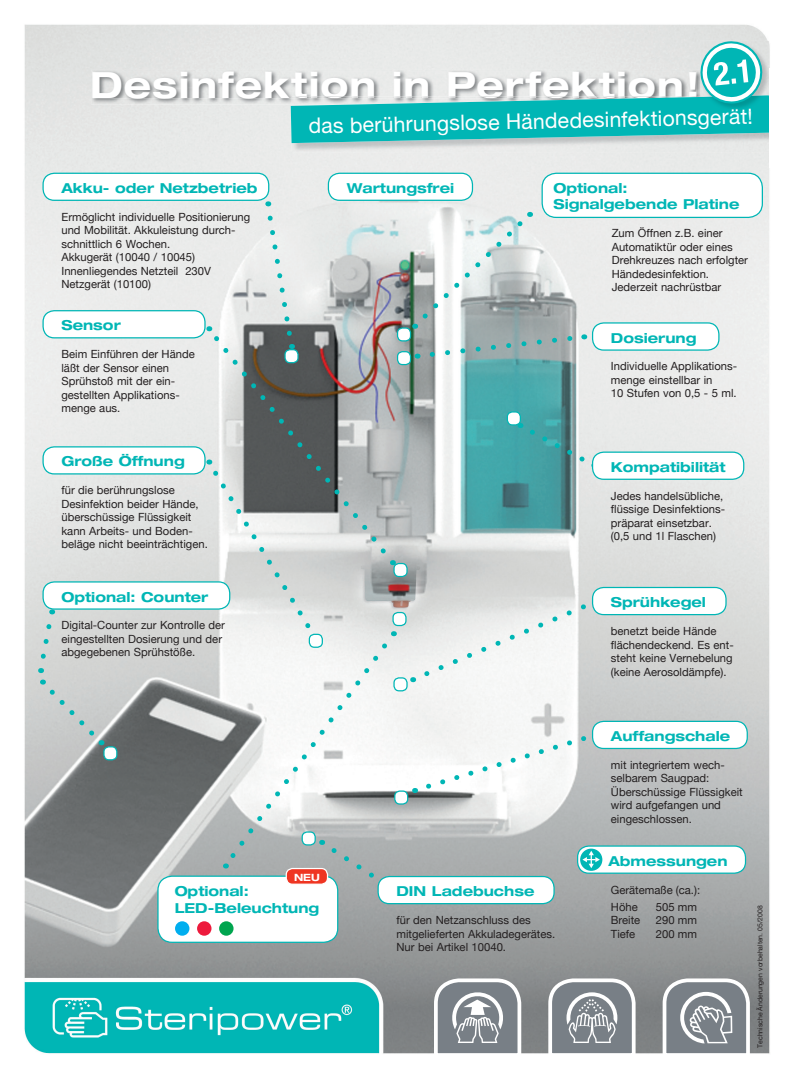
<style>
.page{position:relative;width:794px;height:1078px;background:#fff}
.page>*{position:absolute;margin:0;border:0;box-sizing:border-box;transform-origin:0 0}
.t1{font:700 expanded 36.12px "Helvetica Neue";letter-spacing:.03em;color:#fff}
.t2{font:21.25px "Helvetica Neue";color:#fff}
.t3{font:700 expanded 13.75px/16.5px "Helvetica Neue";color:#00b6b5}
.t4{font:11.25px/13.5px "Helvetica Neue";color:#231f20}
.t5{font:700 expanded 10px "Helvetica Neue";color:#fff}
.t6{font:6.88px "Helvetica Neue";color:#231f20}
</style>
<div class="page">
<img style="left:24px;top:24px;width:746px;height:1030px">
<svg style="left:415px;top:212px;width:170px;height:148px"></svg>
<svg style="left:223px;top:638px;width:168px;height:228px"></svg>
<div style="left:322px;top:839px;width:62px;height:46px;background:#aaadae"></div>
<svg style="left:206px;top:558px;width:110px;height:82px"></svg>
<svg style="left:420px;top:597px;width:177px;height:83px"></svg>
<svg style="left:422px;top:730px;width:175px;height:62px"></svg>
<svg style="left:206px;top:327px;width:184px;height:231px;background:#9d9f9f"></svg>
<svg style="left:264px;top:212px;width:32px;height:137px;background:#c5cfce"></svg>
<svg style="left:520px;top:423px;width:75px;height:46px;background:#6dadae"></svg>
<div style="left:42px;top:679px;width:61px;height:66px;background:#cbcdcd"></div>
<svg style="left:36px;top:620px;width:19px;height:53px"></svg>
<div style="left:104px;top:746px;width:13px;height:13px;background:#fff;border-radius:5px"></div>
<div style="left:103px;top:746px;width:14px;height:14px;border:1px solid #00b6b5;border-radius:5px"></div>
<div style="left:393px;top:612px;width:13px;height:13px;background:#fff;border-radius:5px"></div>
<div style="left:392px;top:611px;width:14px;height:15px;border:1px solid #00b6b5;border-radius:5px"></div>
<div style="left:302px;top:831px;width:13px;height:13px;background:#fff;border-radius:5px"></div>
<div style="left:301px;top:831px;width:15px;height:14px;border:1px solid #00b6b5;border-radius:5px"></div>
<div style="left:507px;top:412px;width:13px;height:13px;background:#fff;border-radius:5px"></div>
<div style="left:507px;top:411px;width:14px;height:14px;border:1px solid #00b6b5;border-radius:5px"></div>
<div style="left:285px;top:349px;width:13px;height:13px;background:#fff;border-radius:5px"></div>
<div style="left:284px;top:349px;width:15px;height:14px;border:1px solid #00b6b5;border-radius:5px"></div>
<div style="left:309px;top:634px;width:13px;height:13px;background:#fff;border-radius:5px"></div>
<div style="left:309px;top:633px;width:14px;height:14px;border:1px solid #00b6b5;border-radius:5px"></div>
<div style="left:394px;top:563px;width:13px;height:13px;background:#fff;border-radius:5px"></div>
<div style="left:393px;top:562px;width:14px;height:15px;border:1px solid #00b6b5;border-radius:5px"></div>
<div style="left:394px;top:677px;width:13px;height:13px;background:#fff;border-radius:5px"></div>
<div style="left:393px;top:677px;width:14px;height:14px;border:1px solid #00b6b5;border-radius:5px"></div>
<div style="left:395px;top:791px;width:13px;height:12px;background:#fff;border-radius:5px"></div>
<div style="left:394px;top:790px;width:14px;height:14px;border:1px solid #00b6b5;border-radius:5px"></div>
<div style="left:397px;top:328px;width:13px;height:13px;background:#fff;border-radius:5px"></div>
<div style="left:397px;top:327px;width:14px;height:14px;border:1px solid #00b6b5;border-radius:5px"></div>
<div style="left:397px;top:351px;width:13px;height:13px;background:#fff;border-radius:5px"></div>
<div style="left:397px;top:351px;width:14px;height:14px;border:1px solid #00b6b5;border-radius:5px"></div>
<div style="left:43px;top:447px;width:162px;height:27px;background:#fff;border-radius:11px"></div>
<div style="left:42px;top:446px;width:164px;height:28px;border:1px solid #00b6b5;border-radius:11px"></div>
<div style="left:592px;top:323px;width:127px;height:27px;background:#fff;border-radius:11px"></div>
<div style="left:592px;top:322px;width:127px;height:28px;border:1px solid #00b6b5;border-radius:11px"></div>
<div style="left:43px;top:581px;width:187px;height:28px;background:#fff;border-radius:11px"></div>
<div style="left:42px;top:581px;width:188px;height:28px;border:1px solid #00b6b5;border-radius:11px"></div>
<div style="left:592px;top:721px;width:155px;height:27px;background:#fff;border-radius:11px"></div>
<div style="left:592px;top:720px;width:156px;height:29px;border:1px solid #00b6b5;border-radius:11px"></div>
<div style="left:577px;top:845px;width:168px;height:28px;background:#fff;border-radius:11px"></div>
<div style="left:577px;top:845px;width:169px;height:28px;border:1px solid #00b6b5;border-radius:11px"></div>
<div style="left:43px;top:173px;width:226px;height:27px;background:#fff;border-radius:11px"></div>
<div style="left:42px;top:173px;width:227px;height:28px;border:1px solid #00b6b5;border-radius:11px"></div>
<div style="left:43px;top:310px;width:162px;height:28px;background:#fff;border-radius:11px"></div>
<div style="left:42px;top:310px;width:164px;height:28px;border:1px solid #00b6b5;border-radius:11px"></div>
<div style="left:592px;top:452px;width:151px;height:27px;background:#fff;border-radius:11px"></div>
<div style="left:592px;top:451px;width:152px;height:29px;border:1px solid #00b6b5;border-radius:11px"></div>
<div style="left:592px;top:587px;width:134px;height:27px;background:#fff;border-radius:11px"></div>
<div style="left:592px;top:586px;width:134px;height:29px;border:1px solid #00b6b5;border-radius:11px"></div>
<div style="left:378px;top:876px;width:176px;height:27px;background:#fff;border-radius:11px"></div>
<div style="left:377px;top:875px;width:177px;height:29px;border:1px solid #00b6b5;border-radius:11px"></div>
<div style="left:328px;top:173px;width:144px;height:27px;background:#fff;border-radius:11px"></div>
<div style="left:328px;top:173px;width:145px;height:28px;border:1px solid #00b6b5;border-radius:11px"></div>
<svg style="left:580px;top:848px;width:22px;height:22px"></svg>
<svg style="left:582px;top:850px;width:18px;height:18px"></svg>
<div style="left:542px;top:173px;width:220px;height:44px;background:#fff;border-radius:14px"></div>
<div style="left:541px;top:173px;width:222px;height:45px;border:1px solid #00b6b5;border-radius:14px"></div>
<div style="left:158px;top:876px;width:180px;height:66px;background:#fff;border-radius:14px"></div>
<div style="left:157px;top:875px;width:181px;height:67px;border:1px solid #00b6b5;border-radius:14px"></div>
<div style="left:286px;top:868px;width:41px;height:16px;background:#ef3522;border-radius:6px"></div>
<div style="left:286px;top:867px;width:42px;height:17px;border:1px solid #fff;border-radius:6px"></div>
<img style="left:91px;top:70px;width:200px;height:35px">
<img style="left:92px;top:71px;width:199px;height:27px">
<img style="left:292px;top:143px;width:477px;height:9px">
<svg style="left:291px;top:40px;width:478px;height:103px;background:#81caca"></svg>
<svg style="left:432px;top:976px;width:91px;height:78px"></svg>
<svg style="left:546px;top:976px;width:91px;height:78px"></svg>
<svg style="left:661px;top:976px;width:90px;height:78px"></svg>
<div style="left:769px;top:68px;width:18px;height:100px;background:#fff"></div>
<div style="left:175px;top:921px;width:14px;height:14px;background:#00aeef;border-radius:50%"></div>
<div style="left:197px;top:921px;width:14px;height:14px;background:#ed1a3c;border-radius:50%"></div>
<div style="left:219px;top:921px;width:14px;height:14px;background:#00a54f;border-radius:50%"></div>
<h1 class="t1" style="left:90px;top:62px;width:611px">Desinfektion in Perfektion!</h1>
<h2 class="t2" style="left:308px;top:109px;width:446px;rotate:-1deg">das berührungslose Händedesinfektionsgerät!</h2>
<p class="t3" style="left:61px;top:179px;width:197px">Akku- oder Netzbetrieb</p>
<p class="t4" style="left:61px;top:210px;width:190px">Ermöglicht individuelle Positionierung und Mobilität. Akkuleistung durch&shy;schnittlich 6 Wochen.<br>Akkugerät (10040 / 10045)<br>Innenliegendes Netzteil 230V<br>Netzgerät (10100)</p>
<p class="t3" style="left:61px;top:316px;width:61px">Sensor</p>
<p class="t4" style="left:61px;top:348px;width:135px">Beim Einführen der Hände läßt der Sensor einen<br>Sprühstoß mit der ein&shy;gestellten Applikations&shy;menge aus.</p>
<p class="t3" style="left:61px;top:453px;width:125px">Große Öffnung</p>
<p class="t4" style="left:61px;top:484px;width:148px">für die berührungslose<br>Desinfektion beider Hände, überschüssige Flüssigkeit kann Arbeits- und Boden&shy;beläge nicht beeinträchtigen.</p>
<p class="t3" style="left:61px;top:587px;width:148px">Optional: Counter</p>
<p class="t4" style="left:61px;top:619px;width:165px">Digital-Counter zur Kontrolle der eingestellten Dosierung und der abgegebenen Sprühstöße.</p>
<p class="t5" style="left:294px;top:870px;width:27px">NEU</p>
<p class="t3" style="left:175px;top:882px;width:146px">Optional:<br>LED-Beleuchtung</p>
<p class="t3" style="left:347px;top:179px;width:109px">Wartungsfrei</p>
<p class="t3" style="left:553px;top:179px;width:188px">Optional:<br>Signalgebende Platine</p>
<p class="t4" style="left:612px;top:227px;width:138px">Zum Öffnen z.B. einer<br>Automatiktür oder eines<br>Drehkreuzes nach erfolgter<br>Händedesinfektion.<br>Jederzeit nachrüstbar</p>
<p class="t3" style="left:611px;top:329px;width:87px">Dosierung</p>
<p class="t4" style="left:611px;top:360px;width:128px">Individuelle Applikations&shy;menge einstellbar in<br>10 Stufen von 0,5 - 5 ml.</p>
<p class="t3" style="left:611px;top:458px;width:116px">Kompatibilität</p>
<p class="t4" style="left:611px;top:489px;width:116px">Jedes handelsübliche, flüssige Desinfektions&shy;präparat einsetzbar. (0,5 und 1l Flaschen)</p>
<p class="t3" style="left:611px;top:593px;width:96px">Sprühkegel</p>
<p class="t4" style="left:611px;top:624px;width:124px">benetzt beide Hände flächendeckend. Es ent&shy;steht keine Vernebelung (keine Aerosoldämpfe).</p>
<p class="t3" style="left:611px;top:727px;width:121px">Auffangschale</p>
<p class="t4" style="left:611px;top:758px;width:133px">mit integriertem wech&shy;selbarem Saugpad:<br>Überschüssige Flüssigkeit wird aufgefangen und eingeschlossen.</p>
<p class="t3" style="left:608px;top:852px;width:121px">Abmessungen</p>
<p class="t4" style="left:611px;top:881px;width:91px;line-height:17.2px">Gerätemaße (ca.):<br>Höhe</p>
<p class="t3" style="left:396px;top:882px;width:139px">DIN Ladebuchse</p>
<p class="t4" style="left:396px;top:913px;width:160px">für den Netzanschluss des mitgelieferten Akkuladegerätes.<br>Nur bei Artikel 10040.</p>
<p class="t6" style="left:755px;top:1047px;width:144px;rotate:-90deg">Technische Änderungen vorbehalten. 05/2008</p>
<p class="t4" style="left:656px;top:900px;width:43px">505 mm</p>
<p class="t4" style="left:611px;top:914px;width:31px">Breite</p>
<p class="t4" style="left:656px;top:914px;width:43px">290 mm</p>
<p class="t4" style="left:611px;top:927px;width:26px">Tiefe</p>
<p class="t4" style="left:656px;top:927px;width:43px">200 mm</p>
</div>
